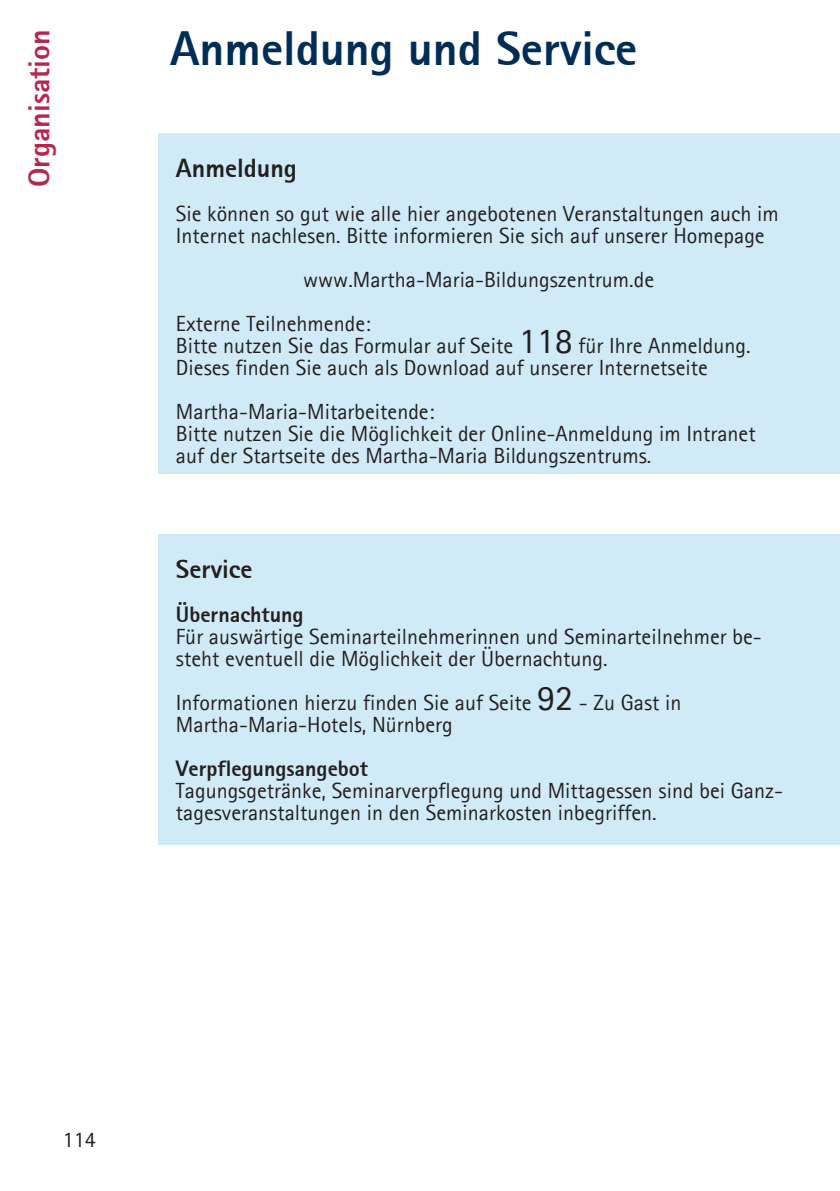
<style>
.page{position:relative;width:840px;height:1191px;background:#fff}
.page>*{position:absolute;margin:0;border:0;box-sizing:border-box;transform-origin:0 0}
.t1{font:800 48px "Agfa Rotis Sans Serif";color:#002d56}
.t2{font:800 30px "Agfa Rotis Sans Serif";color:#b6274b}
.t3{font:800 26px "Agfa Rotis Sans Serif";color:#231f20}
.t4{font:22px/22px "Agfa Rotis Sans Serif";color:#231f20}
.t5{font:800 22px "Agfa Rotis Sans Serif";color:#231f20}
.s1{font-size:36px}
</style>
<div class="page">
<div style="left:159px;top:534px;width:680px;height:311px;background:#d0ebf7"></div>
<div style="left:159px;top:133px;width:680px;height:340px;background:#d0ebf7"></div>
<p class="t2" style="left:20px;top:187px;width:159px;rotate:-90deg">Organisation</p>
<p class="t1" style="left:170px;top:18px;width:468px">Anmeldung und Service</p>
<p class="t3" style="left:176px;top:151px;width:122px">Anmeldung</p>
<p class="t4" style="left:176px;top:202px;width:604px">Sie können so gut wie alle hier angebotenen Veranstaltungen auch im<br>Internet nachlesen. Bitte informieren Sie sich auf unserer Homepage</p>
<p class="t4" style="left:303px;top:268px;width:352px">www.Martha-Maria-Bildungszentrum.de</p>
<p class="t4" style="left:176px;top:312px;width:196px">Externe Teilnehmende:</p>
<p class="t4" style="left:176px;top:334px;width:576px">Bitte nutzen Sie das Formular auf Seite <span class="s1">118</span> für Ihre Anmeldung.</p>
<p class="t4" style="left:176px;top:356px;width:533px">Dieses finden Sie auch als Download auf unserer Internetseite</p>
<p class="t4" style="left:176px;top:400px;width:260px">Martha-Maria-Mitarbeitende:</p>
<p class="t4" style="left:176px;top:422px;width:581px">Bitte nutzen Sie die Möglichkeit der Online-Anmeldung im Intranet auf der Startseite des Martha-Maria Bildungszentrums.</p>
<p class="t3" style="left:176px;top:552px;width:78px">Service</p>
<p class="t5" style="left:176px;top:600px;width:129px">Übernachtung</p>
<p class="t4" style="left:176px;top:625px;width:587px">Für auswärtige Seminarteilnehmerinnen und Seminarteilnehmer be&shy;steht eventuell die Möglichkeit der Übernachtung.</p>
<p class="t4" style="left:176px;top:691px;width:507px">Informationen hierzu finden Sie auf Seite <span class="s1">92</span> - Zu Gast in<br>Martha-Maria-Hotels, Nürnberg</p>
<p class="t5" style="left:176px;top:754px;width:193px">Verpflegungsangebot</p>
<p class="t4" style="left:176px;top:779px;width:608px">Tagungsgetränke, Seminarverpflegung und Mittagessen sind bei Ganz&shy;tagesveranstaltungen in den Seminarkosten inbegriffen.</p>
<p class="t4" style="left:63px;top:1127px;width:34px">114</p>
</div>
